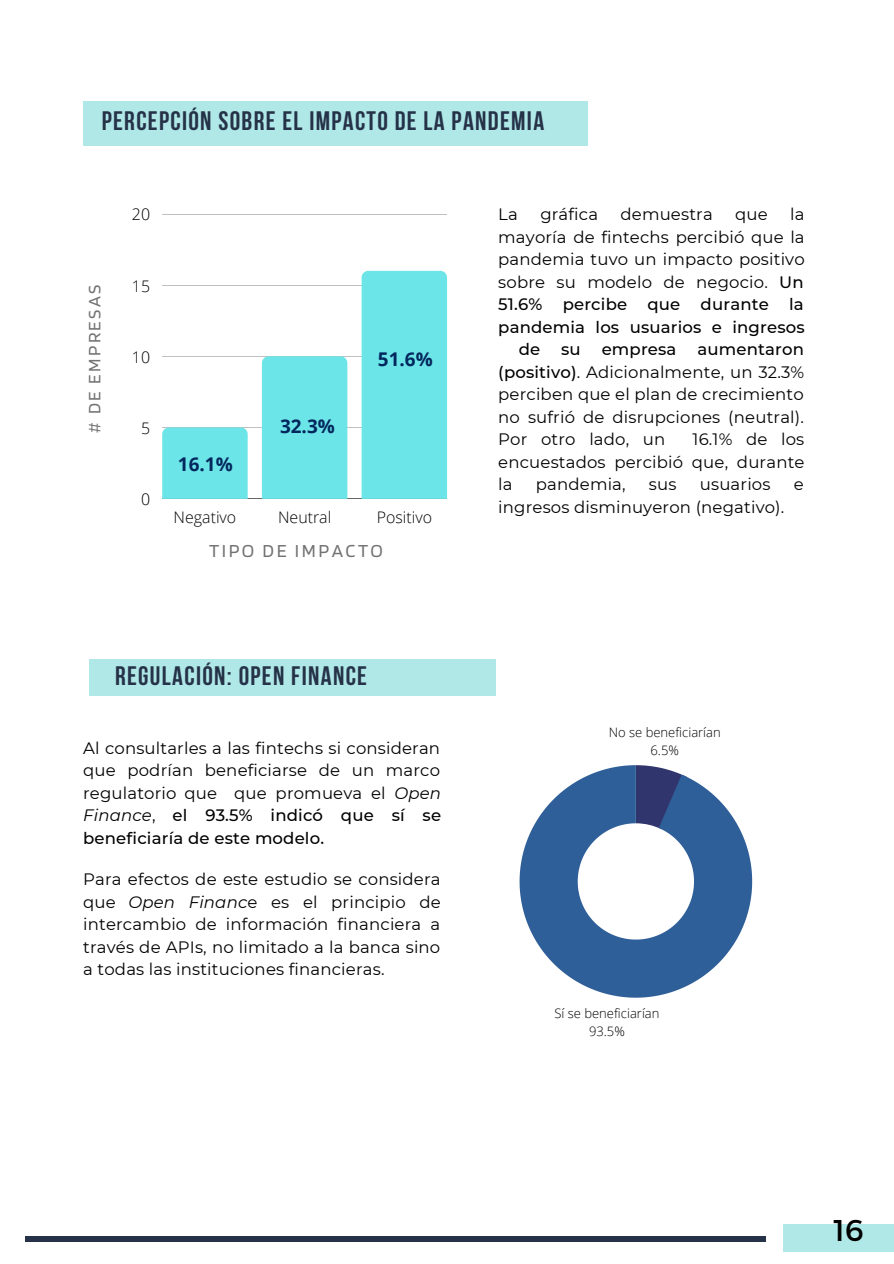
<style>
.page{position:relative;width:894px;height:1264px;background:#fff}
.page>*{position:absolute;margin:0;border:0;box-sizing:border-box;transform-origin:0 0}
.t1{font:30px "Montserrat";color:#000}
.t2{font:700 26.55px "Bebas Neue";letter-spacing:.05em;color:#253248}
.t3{font:19.2px "Blinker";letter-spacing:.13em;color:#737373}
.t4{font:700 18.9px "Open Sans";color:#02275d}
.t5{font:18.15px "Blinker";letter-spacing:.13em;color:#737373}
.t6{font:16.5px/22.5px "Montserrat";letter-spacing:.01em;color:#000;text-align:justify}
.t7{font:500 16.5px "Montserrat";letter-spacing:.01em;color:#000}
.t8{font:300 15.9px "Open Sans";color:#000}
.t9{font:300 13.05px "Open Sans";color:#000}
.s1{font-style:italic}
.s2{font-weight:500}
</style>
<div class="page">
<div style="left:782px;top:1224px;width:111px;height:27px;background:#b0e8e8"></div>
<div style="left:25px;top:1236px;width:740px;height:5px;background:#253248"></div>
<div style="left:83px;top:102px;width:505px;height:44px;background:#b0e8e8"></div>
<hr style="left:162px;top:214px;width:285px;height:1px;background:#000">
<hr style="left:162px;top:285px;width:285px;height:1px;background:#000">
<hr style="left:162px;top:356px;width:285px;height:1px;background:#000">
<hr style="left:162px;top:427px;width:285px;height:1px;background:#000">
<hr style="left:162px;top:498px;width:285px;height:1px;background:#000">
<div style="left:162px;top:427px;width:85px;height:72px;background:#6ce5e8"></div>
<div style="left:262px;top:356px;width:85px;height:143px;background:#6ce5e8"></div>
<div style="left:361px;top:271px;width:86px;height:228px;background:#6ce5e8"></div>
<div style="left:89px;top:659px;width:407px;height:36px;background:#b0e8e8"></div>
<svg style="left:519px;top:765px;width:233px;height:232px;fill:#2f5f98"></svg>
<svg style="left:635px;top:765px;width:51px;height:64px;background:#435387"></svg>
<p class="t2" style="left:102px;top:110px;width:444px">PERCEPCIÓN SOBRE EL IMPACTO DE LA PANDEMIA</p>
<p class="t5" style="left:83px;top:433px;width:149px;rotate:-90deg"># DE EMPRESAS</p>
<p class="t8" style="left:132px;top:203px;width:20px">20</p>
<p class="t8" style="left:132px;top:274px;width:20px">15</p>
<p class="t8" style="left:132px;top:346px;width:20px">10</p>
<p class="t8" style="left:141px;top:417px;width:11px">5</p>
<p class="t8" style="left:141px;top:488px;width:11px">0</p>
<p class="t4" style="left:178px;top:451px;width:56px">16.1%</p>
<p class="t4" style="left:280px;top:413px;width:56px">32.3%</p>
<p class="t4" style="left:378px;top:345px;width:56px">51.6%</p>
<p class="t8" style="left:174px;top:505px;width:64px">Negativo</p>
<p class="t8" style="left:278px;top:505px;width:55px">Neutral</p>
<p class="t8" style="left:376px;top:505px;width:57px">Positivo</p>
<p class="t3" style="left:209px;top:538px;width:175px">TIPO DE IMPACTO</p>
<p class="t2" style="left:115px;top:665px;width:253px">REGULACIÓN: OPEN FINANCE</p>
<p class="t6" style="left:83px;top:736px;width:359px">Al consultarles a las fintechs si consideran que podrían beneficiarse de un marco regulatorio que que promueva el <span class="s1">Open Finance</span>, <span class="s2">el 93.5% indicó que sí se beneficiaría de este modelo.</span></p>
<p class="t6" style="left:83px;top:868px;width:359px">Para efectos de este estudio se considera que <span class="s1">Open Financ</span>e es el principio de intercambio de información financiera a través de APIs, no limitado a la banca sino a todas las instituciones financieras.</p>
<p class="t6" style="left:498px;top:203px;width:21px">La</p>
<p class="t6" style="left:540px;top:203px;width:59px">gráfica</p>
<p class="t6" style="left:620px;top:203px;width:94px">demuestra</p>
<p class="t6" style="left:735px;top:203px;width:34px">que</p>
<p class="t6" style="left:790px;top:203px;width:16px">la</p>
<p class="t6" style="left:498px;top:225px;width:308px">mayoría de fintechs percibió que la</p>
<p class="t6" style="left:498px;top:248px;width:308px">pandemia tuvo un impacto positivo</p>
<p class="t6" style="left:498px;top:270px;width:307px">sobre su modelo de negocio. <span class="s2">Un</span></p>
<p class="t7" style="left:498px;top:294px;width:307px">51.6% percibe que durante la</p>
<p class="t7" style="left:498px;top:317px;width:308px">pandemia los usuarios e ingresos</p>
<p class="t7" style="left:518px;top:339px;width:23px">de</p>
<p class="t7" style="left:561px;top:339px;width:21px">su</p>
<p class="t7" style="left:601px;top:339px;width:76px">empresa</p>
<p class="t6" style="left:498px;top:338px;width:307px;text-indent:199px"><span class="s2">aumentaron (positivo)</span>. Adicionalmente, un 32.3% perciben que el plan de crecimiento no sufrió de disrupciones (neutral).<br>Por otro lado, un</p>
<p class="t6" style="left:498px;top:428px;width:307px;text-indent:194px">16.1% de los encuestados percibió que, durante la</p>
<p class="t6" style="left:535px;top:473px;width:91px">pandemia,</p>
<p class="t6" style="left:648px;top:473px;width:29px">sus</p>
<p class="t6" style="left:699px;top:473px;width:72px">usuarios</p>
<p class="t6" style="left:793px;top:473px;width:11px">e</p>
<p class="t6" style="left:498px;top:496px;width:287px">ingresos disminuyeron (negativo).</p>
<p class="t9" style="left:608px;top:723px;width:113px">No se beneficiarían</p>
<p class="t9" style="left:650px;top:741px;width:30px">6.5%</p>
<p class="t9" style="left:554px;top:1004px;width:107px">Sí se beneficiarían</p>
<p class="t9" style="left:589px;top:1022px;width:37px">93.5%</p>
<p class="t1" style="left:833px;top:1210px;width:32px">16</p>
</div>
